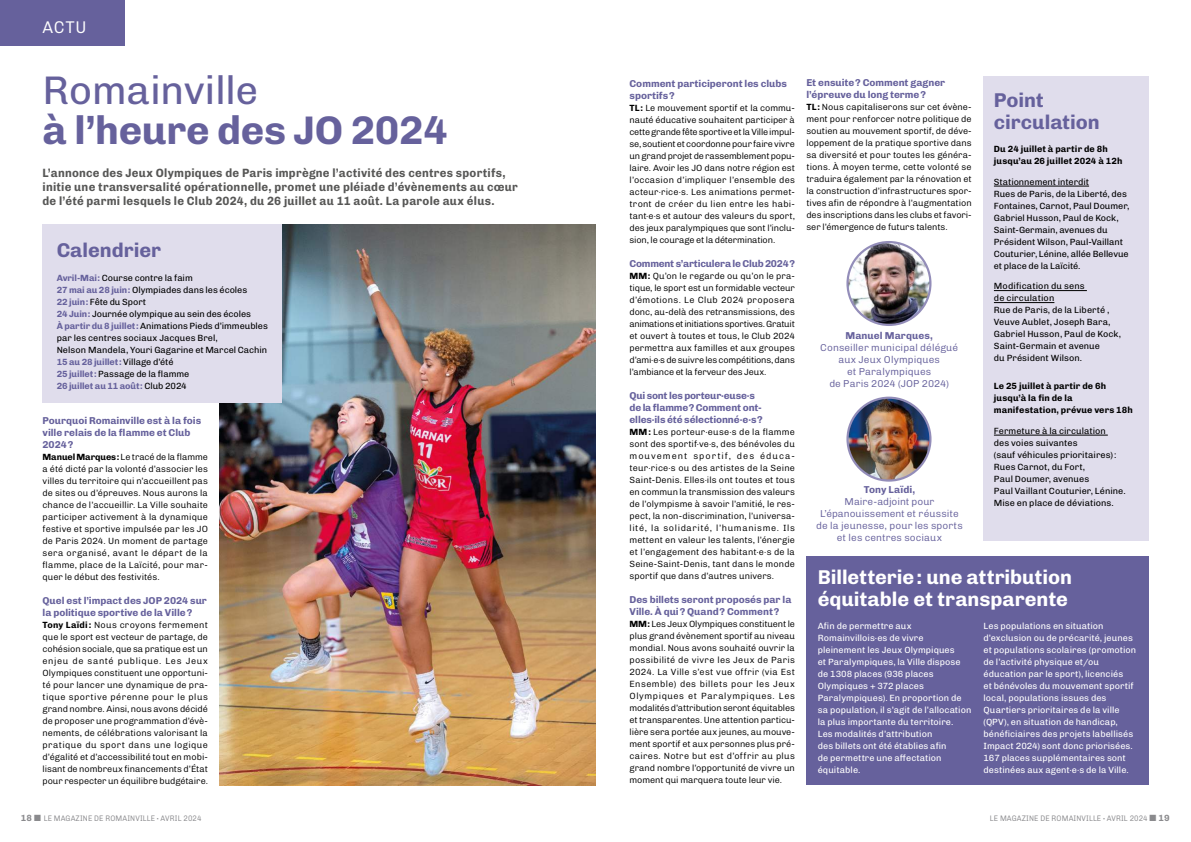
<style>
.page{position:relative;width:1191px;height:842px;background:#fff}
.page>*{position:absolute;margin:0;border:0;box-sizing:border-box;transform-origin:0 0}
.t1{font:700 40px "Chivo";letter-spacing:-.01em;color:#66619c}
.t2{font:40px "Chivo";letter-spacing:-.01em;color:#66619c}
.t3{font:700 20px/22px "Chivo";color:#fff}
.t4{font:700 20px/22px "Chivo";letter-spacing:-.005em;color:#66619c}
.t5{font:300 17px "Chivo";color:#fff;scale:.95 1}
.t6{font:700 12px/14px "Chivo";letter-spacing:.02em;color:#575756;scale:.95 1}
.t7{font:700 10px/12px "Chivo";letter-spacing:-.005em;color:#66619c}
.t8{font:300 10px/12px "Chivo";letter-spacing:.01em;color:#66619c;text-align:center}
.t9{font:300 9px/12px "Chivo";letter-spacing:-.005em;color:#000;text-align:justify}
.t10{font:9px/12px "Chivo";color:#000}
.t11{font:9px/12px "Chivo";letter-spacing:.005em;color:#fff}
.t12{font:700 9px/12px "Chivo";letter-spacing:.01em;color:#000}
.t13{font:300 8px "Chivo";letter-spacing:.02em;color:#8a8a8d;scale:.9 1}
.s1{font-weight:700;color:#66619c}
.s2{font-weight:700}
.s3{font-weight:700;font-size:9px}
</style>
<div class="page">
<img style="left:847px;top:242px;width:83px;height:83px;border-radius:41px">
<div style="left:846px;top:241px;width:85px;height:85px;border:2px solid #938db9;border-radius:50%"></div>
<img style="left:847px;top:398px;width:83px;height:83px;border-radius:41px">
<div style="left:846px;top:397px;width:85px;height:85px;border:2px solid #938db9;border-radius:50%"></div>
<img style="left:219px;top:224px;width:376px;height:561px">
<div style="left:0;top:0;width:124px;height:45px;background:#66619c"></div>
<div style="left:806px;top:557px;width:343px;height:228px;background:#66619c"></div>
<div style="left:982px;top:77px;width:166px;height:464px;background:#e0ddec"></div>
<hr style="left:994px;top:186px;width:95px;height:1px;background:#000">
<hr style="left:994px;top:290px;width:92px;height:1px;background:#000">
<hr style="left:994px;top:302px;width:60px;height:1px;background:#000">
<hr style="left:994px;top:435px;width:113px;height:1px;background:#000">
<div style="left:43px;top:224px;width:239px;height:179px;background:#e0ddec"></div>
<h3 class="t5" style="left:43px;top:14px;width:48px">ACTU</h3>
<h1 class="t2" style="left:43px;top:59px;width:217px">Romainville</h1>
<h1 class="t1" style="left:43px;top:99px;width:407px">à l’heure des JO 2024</h1>
<p class="t6" style="left:43px;top:166px;width:502px">L’annonce des Jeux Olympiques de Paris imprègne l’activité des centres sportifs, initie une transversalité opérationnelle, promet une pléiade d’évènements au cœur de l’été parmi lesquels le Club 2024, du 26 juillet au 11 août. La parole aux élus.</p>
<h2 class="t4" style="left:57px;top:238px;width:106px">Calendrier</h2>
<p class="t10" style="left:57px;top:271px;width:213px"><span class="s1">Avril-Mai :</span> Course contre la faim<br><span class="s1">27 mai au 28 juin :</span> Olympiades dans les écoles<br><span class="s1">22 juin :</span> Fête du Sport<br><span class="s1">24 Juin :</span> Journée olympique au sein des écoles<br><span class="s1">À partir du 8 juillet :</span> Animations Pieds d’immeubles par les centres sociaux Jacques Brel,<br>Nelson Mandela, Youri Gagarine et Marcel Cachin <span class="s1">15 au 28 juillet :</span> Village d’été<br><span class="s1">25 juillet :</span> Passage de la flamme<br><span class="s1">26 juillet au 11 août :</span> Club 2024</p>
<p class="t7" style="left:43px;top:414px;width:160px">Pourquoi Romainville est à la fois ville relais de la flamme et Club<br>2024 ?</p>
<p class="t9" style="left:43px;top:451px;width:167px"><span class="s2">Manuel Marques :</span> Le tracé de la flamme a été dicté par la volonté d’associer les villes du territoire qui n’accueillent pas de sites ou d’épreuves. Nous aurons la chance de l’accueillir. La Ville souhaite participer activement à la dynamique festive et sportive impulsée par les JO de Paris 2024. Un moment de partage sera organisé, avant le départ de la flamme, place de la Laïcité, pour mar&shy;quer le début des festivités.</p>
<p class="t7" style="left:43px;top:594px;width:166px">Quel est l’impact des JOP 2024 sur la politique sportive de la Ville ?</p>
<p class="t9" style="left:43px;top:619px;width:167px"><span class="s2">Tony Laïdi :</span> Nous croyons fermement que le sport est vecteur de partage, de cohésion sociale, que sa pratique est un enjeu de santé publique. Les Jeux Olympiques constituent une opportuni&shy;té pour lancer une dynamique de pra&shy;tique sportive pérenne pour le plus grand nombre. Ainsi, nous avons décidé de proposer une programmation d’évè&shy;nements, de célébrations valorisant la pratique du sport dans une logique d’égalité et d’accessibilité tout en mobi&shy;lisant de nombreux financements d’État pour respecter un équilibre budgétaire.</p>
<p class="t7" style="left:629px;top:77px;width:159px">Comment participeront les clubs sportifs ?</p>
<p class="t9" style="left:629px;top:102px;width:167px"><span class="s2">TL :</span> Le mouvement sportif et la commu&shy;nauté éducative souhaitent participer à cette grande fête sportive et la Ville impul&shy;se, soutient et coordonne pour faire vivre un grand projet de rassemblement popu&shy;laire. Avoir les JO dans notre région est l’occasion d’impliquer l’ensemble des acteur·rice·s. Les animations permet&shy;tront de créer du lien entre les habi&shy;tant·e·s et autour des valeurs du sport, des jeux paralympiques que sont l’inclu&shy;sion, le courage et la détermination.</p>
<p class="t7" style="left:629px;top:257px;width:167px">Comment s’articulera le Club 2024 ?</p>
<p class="t9" style="left:629px;top:270px;width:167px"><span class="s2">MM :</span> Qu’on le regarde ou qu’on le pra&shy;tique, le sport est un formidable vecteur d’émotions. Le Club 2024 proposera donc, au-delà des retransmissions, des animations et initiations sportives. Gratuit et ouvert à toutes et tous, le Club 2024 permettra aux familles et aux groupes d’ami·e·s de suivre les compétitions, dans l’ambiance et la ferveur des Jeux.</p>
<p class="t7" style="left:629px;top:389px;width:135px">Qui sont les porteur·euse·s de la flamme ? Comment ont&shy;elles·ils été sélectionné·e·s ?</p>
<p class="t9" style="left:629px;top:426px;width:167px"><span class="s2">MM :</span> Les porteur·euse·s de la flamme sont des sportif·ve·s, des bénévoles du mouvement sportif, des éduca&shy;teur·rice·s ou des artistes de la Seine Saint-Denis. Elles·ils ont toutes et tous en commun la transmission des valeurs de l’olympisme à savoir l’amitié, le res&shy;pect, la non-discrimination, l’universa&shy;lité, la solidarité, l’humanisme. Ils mettent en valeur les talents, l’énergie et l’engagement des habitant·e·s de la Seine-Saint-Denis, tant dans le monde sportif que dans d’autres univers.</p>
<p class="t7" style="left:629px;top:593px;width:163px">Des billets seront proposés par la<br>Ville. À qui ? Quand ? Comment ?</p>
<p class="t9" style="left:629px;top:618px;width:167px"><span class="s2">MM :</span> Les Jeux Olympiques constituent le plus grand évènement sportif au niveau mondial. Nous avons souhaité ouvrir la possibilité de vivre les Jeux de Paris 2024. La Ville s’est vue offrir (via Est Ensemble) des billets pour les Jeux Olympiques et Paralympiques. Les modalités d’attribution seront équitables et transparentes. Une attention particu&shy;lière sera portée aux jeunes, au mouve&shy;ment sportif et aux personnes plus pré&shy;caires. Notre but est d’offrir au plus grand nombre l’opportunité de vivre un moment qui marquera toute leur vie.</p>
<p class="t7" style="left:806px;top:76px;width:140px">Et ensuite ? Comment gagner l’épreuve du long terme ?</p>
<p class="t9" style="left:806px;top:100px;width:167px"><span class="s2">TL :</span> Nous capitaliserons sur cet évène&shy;ment pour renforcer notre politique de soutien au mouvement sportif, de déve&shy;loppement de la pratique sportive dans sa diversité et pour toutes les généra&shy;tions. À moyen terme, cette volonté se traduira également par la rénovation et la construction d’infrastructures spor&shy;tives afin de répondre à l’augmentation des inscriptions dans les clubs et favori&shy;ser l’émergence de futurs talents.</p>
<p class="t7" style="left:845px;top:329px;width:89px">Manuel Marques,</p>
<p class="t8" style="left:820px;top:341px;width:139px">Conseiller municipal délégué aux Jeux Olympiques<br>et Paralympiques<br>de Paris 2024 (JOP 2024)</p>
<p class="t7" style="left:864px;top:483px;width:53px">Tony Laïdi,</p>
<p class="t8" style="left:816px;top:495px;width:148px">Maire-adjoint pour<br>L’épanouissement et réussite de la jeunesse, pour les sports et les centres sociaux</p>
<h2 class="t4" style="left:994px;top:88px;width:107px">Point circulation</h2>
<p class="t12" style="left:994px;top:143px;width:130px">Du 24 juillet à partir de 8h jusqu’au 26 juillet 2024 à 12h</p>
<p class="t10" style="left:994px;top:175px;width:137px">Stationnement interdit<br>Rues de Paris, de la Liberté, des<br>Fontaines, Carnot, Paul Doumer,<br>Gabriel Husson, Paul de Kock,<br>Saint-Germain, avenues du<br>Président Wilson, Paul-Vaillant<br>Couturier, Lénine, allée Bellevue et place de la Laïcité.</p>
<p class="t10" style="left:994px;top:280px;width:129px">Modification du sens<br>de circulation<br>Rue de Paris, de la Liberté ,<br>Veuve Aublet, Joseph Bara,<br>Gabriel Husson, Paul de Kock,<br>Saint-Germain et avenue<br>du Président Wilson.</p>
<p class="t12" style="left:994px;top:379px;width:140px">Le 25 juillet à partir de 6h jusqu’à la fin de la manifestation, prévue vers 18h</p>
<p class="t10" style="left:994px;top:424px;width:133px">Fermeture à la circulation<br>des voies suivantes<br>(sauf véhicules prioritaires) :<br>Rues Carnot, du Fort,<br>Paul Doumer, avenues<br>Paul Vaillant Couturier, Lénine.<br>Mise en place de déviations.</p>
<h2 class="t3" style="left:817px;top:565px;width:256px">Billetterie : une attribution équitable et transparente</h2>
<p class="t11" style="left:817px;top:620px;width:155px">Afin de permettre aux<br>Romainvillois·es de vivre pleinement les Jeux Olympiques<br>et Paralympiques, la Ville dispose de 1308 places (936 places<br>Olympiques + 372 places<br>Paralympiques). En proportion de sa population, il s’agit de l’allocation la plus importante du territoire.<br>Les modalités d’attribution<br>des billets ont été établies afin<br>de permettre une affectation équitable.</p>
<p class="t11" style="left:983px;top:620px;width:154px">Les populations en situation d’exclusion ou de précarité, jeunes et populations scolaires (promotion de l’activité physique et/ou éducation par le sport), licenciés<br>et bénévoles du mouvement sportif local, populations issues des Quartiers prioritaires de la ville (QPV), en situation de handicap, bénéficiaires des projets labellisés Impact 2024) sont donc priorisées.<br>167 places supplémentaires sont destinées aux agent·e·s de la Ville.</p>
<p class="t13" style="left:21px;top:812px;width:202px"><span class="s3">18</span> ■ LE MAGAZINE DE ROMAINVILLE <span class="s2">·</span> AVRIL 2024</p>
<p class="t13" style="left:990px;top:812px;width:201px">LE MAGAZINE DE ROMAINVILLE <span class="s2">·</span> AVRIL 2024 ■ <span class="s3">19</span></p>
</div>
